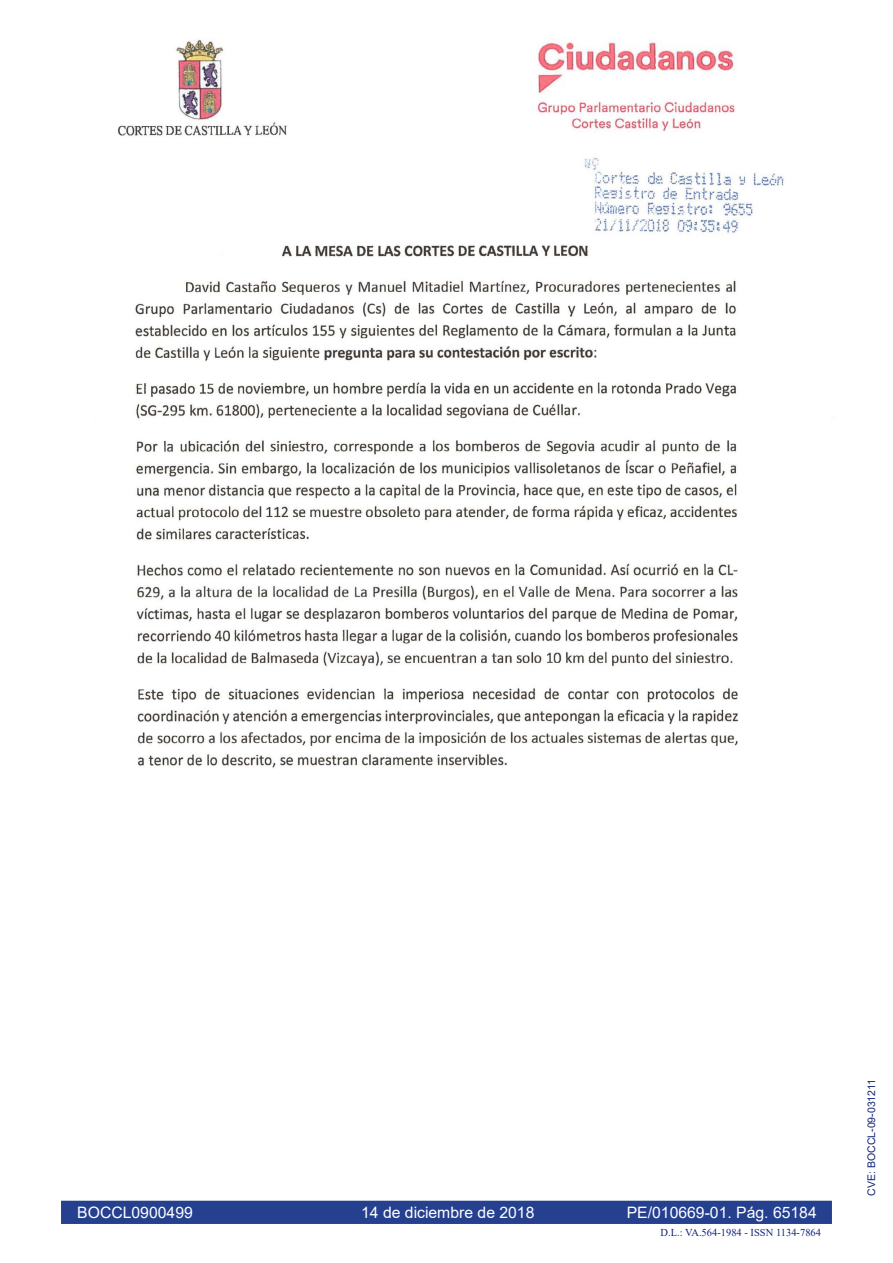
<style>
.page{position:relative;width:893px;height:1263px;background:#fff}
.page>*{position:absolute;margin:0;border:0;box-sizing:border-box;transform-origin:0 0}
.t1{font:15.75px "Arial";color:#fff}
.t2{font:10.5px "Times New Roman";color:#132477}
.t3{font:10.5px "Arial";color:#132477}
</style>
<div class="page">
<div style="left:60px;top:1200px;width:773px;height:25px;background:#25408f"></div>
<div style="left:60px;top:1199px;width:773px;height:26px;border:2px solid #fff"></div>
<img style="left:60px;top:39px;width:773px;height:1161px">
<p class="t1" style="left:77px;top:1202px;width:117px">BOCCL0900499</p>
<p class="t1" style="left:361px;top:1202px;width:175px">14 de diciembre de 2018</p>
<p class="t1" style="left:627px;top:1202px;width:192px">PE/010669-01. Pág. 65184</p>
<p class="t2" style="left:661px;top:1225px;width:162px">D.L.: VA.564-1984 - ISSN 1134-7864</p>
<p class="t3" style="left:864px;top:1195px;width:118px;rotate:-90deg">CVE: BOCCL-09-031211</p>
</div>
